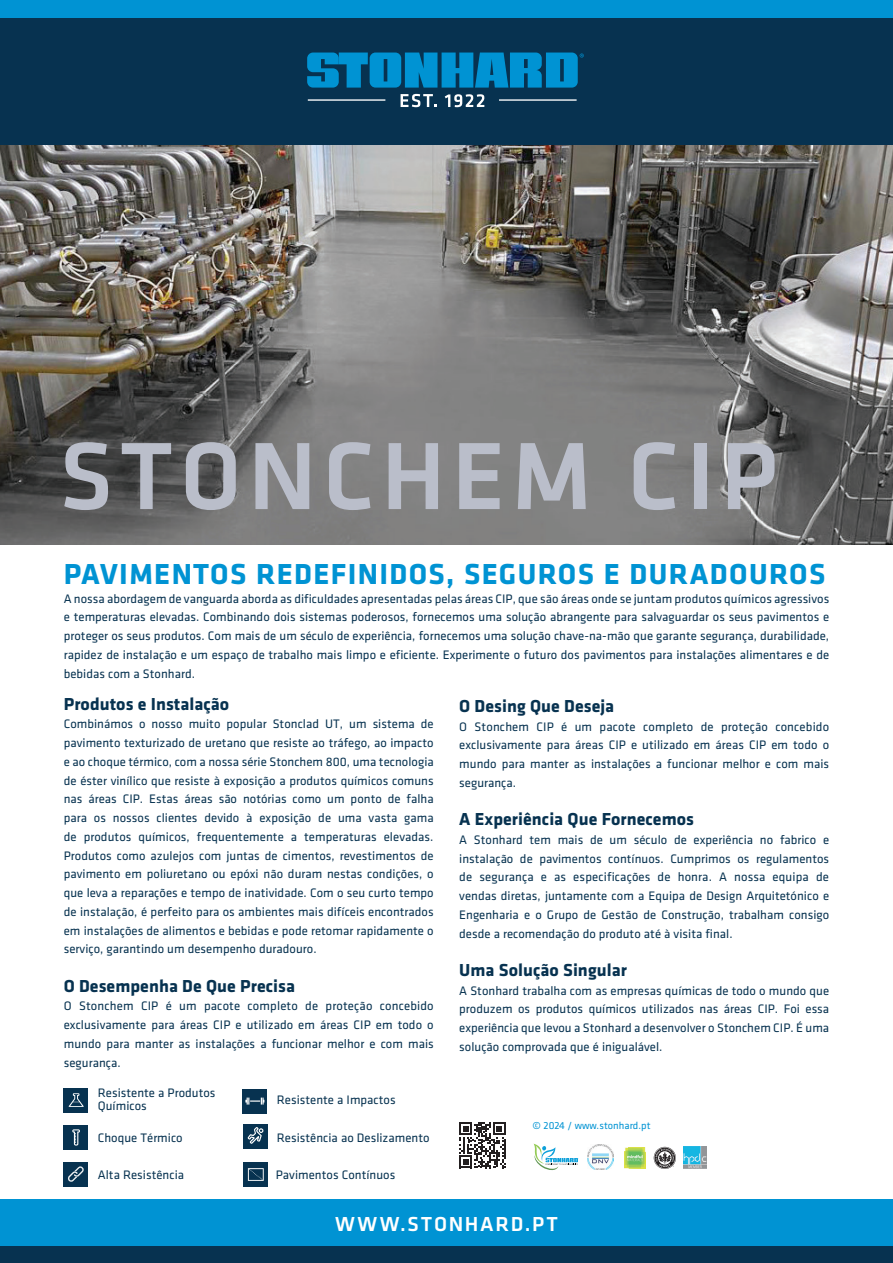
<style>
.page{position:relative;width:893px;height:1263px;background:#fff}
.page>*{position:absolute;margin:0;border:0;box-sizing:border-box;transform-origin:0 0}
.t1{font:500 99px "Klavika";letter-spacing:.065em;color:#babeca}
.t2{font:700 30px "Klavika";letter-spacing:.045em;color:#0093d3}
.t3{font:500 21px "Klavika";letter-spacing:.085em;color:#fff}
.t4{font:700 18px "Klavika";letter-spacing:.005em;color:#073250}
.t5{font:12.75px/18.8px "Klavika";letter-spacing:.005em;color:#073250;text-align:justify}
.t6{font:10.5px "Klavika";letter-spacing:.005em;color:#0093d3}
</style>
<div class="page">
<img style="left:0;top:145px;width:893px;height:399px">
<div style="left:0;top:17px;width:893px;height:128px;background:#073250"></div>
<div style="left:0;top:1246px;width:893px;height:17px;background:#073250"></div>
<div style="left:0;top:0;width:893px;height:17px;background:#0093d3"></div>
<div style="left:0;top:1199px;width:893px;height:47px;background:#0093d3"></div>
<hr style="left:308px;top:99px;width:77px;height:2px;background:#fff">
<hr style="left:499px;top:99px;width:78px;height:2px;background:#fff">
<svg style="left:401px;top:94px;width:35px;height:13px"></svg>
<svg style="left:445px;top:94px;width:39px;height:13px"></svg>
<svg style="left:307px;top:53px;width:277px;height:35px"></svg>
<img style="left:684px;top:1147px;width:23px;height:21px">
<svg style="left:654px;top:1147px;width:22px;height:22px"></svg>
<img style="left:624px;top:1147px;width:22px;height:21px">
<img style="left:588px;top:1145px;width:25px;height:24px">
<svg style="left:534px;top:1144px;width:44px;height:27px"></svg>
<svg style="left:459px;top:1122px;width:47px;height:46px"></svg>
<div style="left:64px;top:1125px;width:24px;height:24px;background:#073250"></div>
<svg style="left:72px;top:1129px;width:8px;height:16px"></svg>
<div style="left:64px;top:1088px;width:24px;height:24px;background:#073250"></div>
<svg style="left:69px;top:1093px;width:15px;height:14px"></svg>
<div style="left:244px;top:1124px;width:24px;height:24px;background:#073250"></div>
<svg style="left:248px;top:1127px;width:15px;height:17px"></svg>
<div style="left:244px;top:1162px;width:24px;height:25px;background:#073250"></div>
<svg style="left:248px;top:1168px;width:16px;height:13px"></svg>
<div style="left:243px;top:1089px;width:24px;height:24px;background:#073250"></div>
<svg style="left:245px;top:1097px;width:19px;height:7px"></svg>
<div style="left:64px;top:1162px;width:24px;height:25px;background:#073250"></div>
<svg style="left:68px;top:1166px;width:16px;height:16px"></svg>
<h1 class="t1" style="left:60px;top:409px;width:719px">STONCHEM CIP</h1>
<h2 class="t2" style="left:64px;top:552px;width:763px">PAVIMENTOS REDEFINIDOS, SEGUROS E DURADOUROS</h2>
<p class="t5" style="left:64px;top:589px;width:767px">A nossa abordagem de vanguarda aborda as dificuldades apresentadas pelas áreas CIP, que são áreas onde se juntam produtos químicos agressivos e temperaturas elevadas. Combinando dois sistemas poderosos, fornecemos uma solução abrangente para salvaguardar os seus pavimentos e proteger os seus produtos. Com mais de um século de experiência, fornecemos uma solução chave-na-mão que garante segurança, durabilidade, rapidez de instalação e um espaço de trabalho mais limpo e eficiente. Experimente o futuro dos pavimentos para instalações alimentares e de bebidas com a Stonhard.</p>
<h3 class="t4" style="left:64px;top:691px;width:167px">Produtos e Instalação</h3>
<p class="t5" style="left:64px;top:714px;width:371px">Combinámos o nosso muito popular Stonclad UT, um sistema de pavimento texturizado de uretano que resiste ao tráfego, ao impacto e ao choque térmico, com a nossa série Stonchem 800, uma tecnologia de éster vinílico que resiste à exposição a produtos químicos comuns nas áreas CIP. Estas áreas são notórias como um ponto de falha para os nossos clientes devido à exposição de uma vasta gama de produtos químicos, frequentemente a temperaturas elevadas.<br>Produtos como azulejos com juntas de cimentos, revestimentos de pavimento em poliuretano ou epóxi não duram nestas condições, o que leva a reparações e tempo de inatividade. Com o seu curto tempo de instalação, é perfeito para os ambientes mais difíceis encontrados em instalações de alimentos e bebidas e pode retomar rapidamente o serviço, garantindo um desempenho duradouro.</p>
<h3 class="t4" style="left:64px;top:973px;width:233px">O Desempenha De Que Precisa</h3>
<p class="t5" style="left:64px;top:996px;width:371px">O Stonchem CIP é um pacote completo de proteção concebido exclusivamente para áreas CIP e utilizado em áreas CIP em todo o mundo para manter as instalações a funcionar melhor e com mais segurança.</p>
<p class="t5" style="left:277px;top:1090px;width:120px">Resistente a Impactos</p>
<p class="t5" style="left:98px;top:1128px;width:86px">Choque Térmico</p>
<p class="t5" style="left:277px;top:1128px;width:154px">Resistência ao Deslizamento</p>
<p class="t5" style="left:98px;top:1165px;width:88px">Alta Resistência</p>
<p class="t5" style="left:276px;top:1165px;width:121px">Pavimentos Contínuos</p>
<p class="t5" style="left:98px;top:1085px;width:119px;line-height:13.5px">Resistente a Produtos<br>Químicos</p>
<h3 class="t4" style="left:459px;top:693px;width:157px">O Desing Que Deseja</h3>
<p class="t5" style="left:459px;top:716px;width:371px">O Stonchem CIP é um pacote completo de proteção concebido exclusivamente para áreas CIP e utilizado em áreas CIP em todo o mundo para manter as instalações a funcionar melhor e com mais segurança.</p>
<h3 class="t4" style="left:459px;top:806px;width:236px">A Experiência Que Fornecemos</h3>
<p class="t5" style="left:459px;top:830px;width:371px">A Stonhard tem mais de um século de experiência no fabrico e instalação de pavimentos contínuos. Cumprimos os regulamentos de segurança e as especificações de honra. A nossa equipa de vendas diretas, juntamente com a Equipa de Design Arquitetónico e Engenharia e o Grupo de Gestão de Construção, trabalham consigo desde a recomendação do produto até à visita final.</p>
<h3 class="t4" style="left:459px;top:957px;width:169px">Uma Solução Singular</h3>
<p class="t5" style="left:459px;top:980px;width:371px">A Stonhard trabalha com as empresas químicas de todo o mundo que produzem os produtos químicos utilizados nas áreas CIP. Foi essa experiência que levou a Stonhard a desenvolver o Stonchem CIP. É uma solução comprovada que é inigualável.</p>
<p class="t6" style="left:533px;top:1119px;width:119px">© 2024 / www.stonhard.pt</p>
<h3 class="t3" style="left:335px;top:1210px;width:224px">WWW.STONHARD.PT</h3>
</div>
